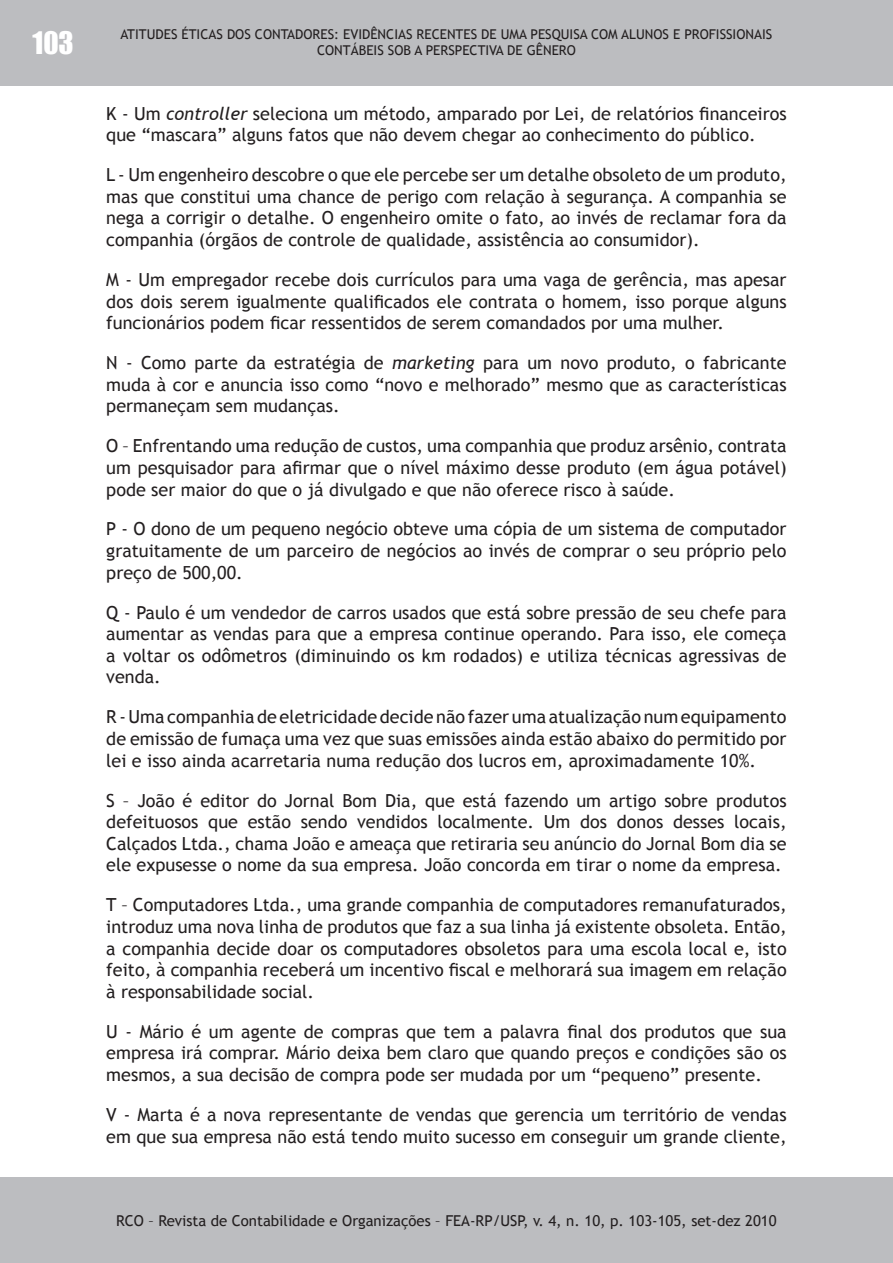
<style>
.page{position:relative;width:893px;height:1263px;background:#fff}
.page>*{position:absolute;margin:0;border:0;box-sizing:border-box;transform-origin:0 0}
.t1{font:28.5px "Impact";color:#fff}
.t2{font:18px/21.6px "Trebuchet MS";color:#231f20;text-align:justify}
.t3{font:15px "Trebuchet MS";color:#231f20}
.t4{font:13.5px "Trebuchet MS";color:#231f20}
.s1{font-style:italic}
</style>
<div class="page">
<div style="left:0;top:0;width:893px;height:85px;background:#bcbdc0"></div>
<div style="left:0;top:1178px;width:892px;height:85px;background:#bcbdc0"></div>
<p class="t4" style="left:121px;top:26px;width:653px">ATITUDES ÉTI CAS DOS CONTADORES: EVI DÊNCIAS RECENTES DE UMA PESQUI SA COM ALUNOS E PROFI SSI ONAI S</p>
<h1 class="t1" style="left:33px;top:21px;width:43px">103</h1>
<p class="t4" style="left:317px;top:42px;width:260px">CONTÁBEIS SOB A PERSPECTIVA DE GÊNERO</p>
<p class="t2" style="left:106px;top:103px;width:682px">K - Um <span class="s1">controller</span> seleciona um método, amparado por Lei, de relatórios financeiros que “mascara” alguns fatos que não devem chegar ao conhecimento do público.</p>
<p class="t2" style="left:106px;top:164px;width:682px">L - Um engenheiro descobre o que ele percebe ser um detalhe obsoleto de um produto, mas que constitui uma chance de perigo com relação à segurança. A companhia se nega a corrigir o detalhe. O engenheiro omite o fato, ao invés de reclamar fora da companhia (órgãos de controle de qualidade, assistência ao consumidor).</p>
<p class="t2" style="left:106px;top:269px;width:682px">M - Um empregador recebe dois currículos para uma vaga de gerência, mas apesar dos dois serem igualmente qualificados ele contrata o homem, isso porque alguns funcionários podem ficar ressentidos de serem comandados por uma mulher.</p>
<p class="t2" style="left:106px;top:352px;width:682px">N - Como parte da estratégia de <span class="s1">marketing</span> para um novo produto, o fabricante muda à cor e anuncia isso como “novo e melhorado” mesmo que as características permaneçam sem mudanças.</p>
<p class="t2" style="left:106px;top:435px;width:682px">O – Enfrentando uma redução de custos, uma companhia que produz arsênio, contrata um pesquisador para afirmar que o nível máximo desse produto (em água potável) pode ser maior do que o já divulgado e que não oferece risco à saúde.</p>
<p class="t2" style="left:106px;top:518px;width:682px">P - O dono de um pequeno negócio obteve uma cópia de um sistema de computador gratuitamente de um parceiro de negócios ao invés de comprar o seu próprio pelo preço de 500,00.</p>
<p class="t2" style="left:106px;top:602px;width:682px">Q - Paulo é um vendedor de carros usados que está sobre pressão de seu chefe para aumentar as vendas para que a empresa continue operando. Para isso, ele começa a voltar os odômetros (diminuindo os km rodados) e utiliza técnicas agressivas de venda.</p>
<p class="t2" style="left:106px;top:706px;width:682px">R - Uma companhia de eletricidade decide não fazer uma atualização num equipamento de emissão de fumaça uma vez que suas emissões ainda estão abaixo do permitido por lei e isso ainda acarretaria numa redução dos lucros em, aproximadamente 10%.</p>
<p class="t2" style="left:106px;top:790px;width:682px">S – João é editor do Jornal Bom Dia, que está fazendo um artigo sobre produtos defeituosos que estão sendo vendidos localmente. Um dos donos desses locais, Calçados Ltda., chama João e ameaça que retiraria seu anúncio do Jornal Bom dia se ele expusesse o nome da sua empresa. João concorda em tirar o nome da empresa.</p>
<p class="t2" style="left:106px;top:894px;width:682px">T – Computadores Ltda., uma grande companhia de computadores remanufaturados, introduz uma nova linha de produtos que faz a sua linha já existente obsoleta. Então, a companhia decide doar os computadores obsoletos para uma escola local e, isto feito, à companhia receberá um incentivo fiscal e melhorará sua imagem em relação à responsabilidade social.</p>
<p class="t2" style="left:106px;top:1021px;width:682px">U - Mário é um agente de compras que tem a palavra final dos produtos que sua empresa irá comprar. Mário deixa bem claro que quando preços e condições são os mesmos, a sua decisão de compra pode ser mudada por um “pequeno” presente.</p>
<p class="t2" style="left:106px;top:1104px;width:682px">V - Marta é a nova representante de vendas que gerencia um território de vendas em que sua empresa não está tendo muito sucesso em conseguir um grande cliente,</p>
<p class="t3" style="left:116px;top:1212px;width:662px">RCO – Revista de Contabilidade e Organizações – FEA-RP/USP, v. 4, n. 10, p. 103-105, set-dez 2010</p>
</div>
